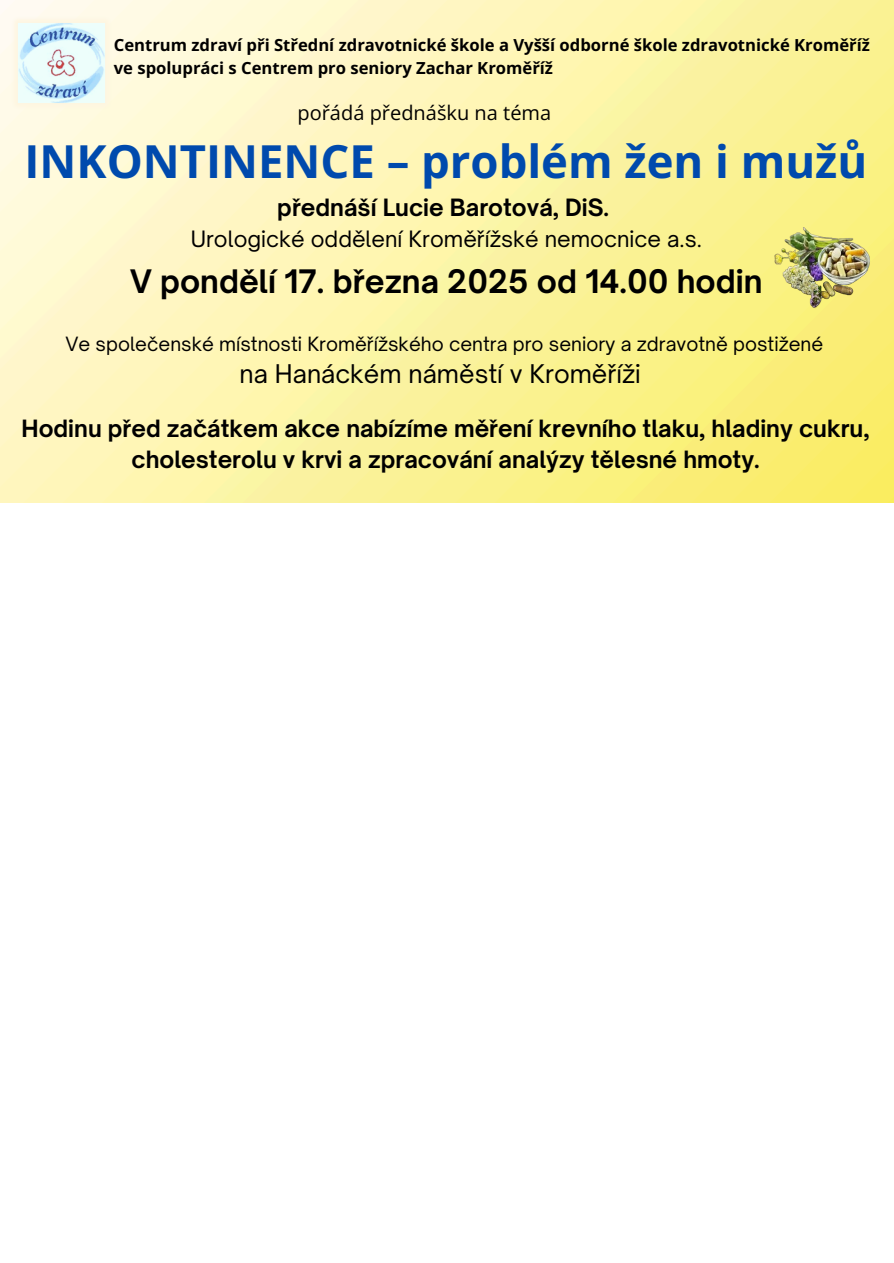
<style>
.page{position:relative;width:894px;height:1263px;background:#fff}
.page>*{position:absolute;margin:0;border:0;box-sizing:border-box;transform-origin:0 0}
.t1{font:700 45.45px "Open Sans";color:#004aad}
.t2{font:700 31.05px "Open Sauce One";color:#000}
.t3{font:24.6px "Open Sauce One";color:#000}
.t4{font:700 22.8px/31.2px "Open Sauce One";color:#000;text-align:center}
.t5{font:21.6px "Open Sauce One";color:#000}
.t6{font:19.95px "Open Sans";color:#000}
.t7{font:18.75px "Open Sauce One";color:#000}
.t8{font:700 16.65px "Open Sans";color:#000}
</style>
<div class="page">
<img style="left:0;top:0;width:893px;height:503px">
<img style="left:10px;top:14px;width:103px;height:97px">
<img style="left:768px;top:225px;width:105px;height:85px">
<p class="t8" style="left:114px;top:33px;width:757px">Centrum zdraví při Střední zdravotnické škole a Vyšší odborné škole zdravotnické Kroměříž</p>
<p class="t8" style="left:114px;top:56px;width:440px">ve spolupráci s Centrem pro seniory Zachar Kroměříž</p>
<p class="t6" style="left:297px;top:99px;width:255px">pořádá přednášku na téma</p>
<p class="t1" style="left:25px;top:129px;width:843px">INKONTINENCE – problém žen i mužů</p>
<p class="t4" style="left:277px;top:192px;width:333px">přednáší Lucie Barotová, DiS.</p>
<p class="t5" style="left:191px;top:225px;width:512px">Urologické oddělení Kroměřížské nemocnice a.s.</p>
<p class="t2" style="left:130px;top:262px;width:633px">V pondělí 17. března 2025 od 14.00 hodin</p>
<p class="t7" style="left:65px;top:332px;width:759px">Ve společenské místnosti Kroměřížského centra pro seniory a zdravotně postižené</p>
<p class="t3" style="left:239px;top:359px;width:402px">na Hanáckém náměstí v Kroměříži</p>
<p class="t4" style="left:22px;top:412px;width:849px">Hodinu před začátkem akce nabízíme měření krevního tlaku, hladiny cukru, cholesterolu v krvi a zpracování analýzy tělesné hmoty.</p>
</div>
